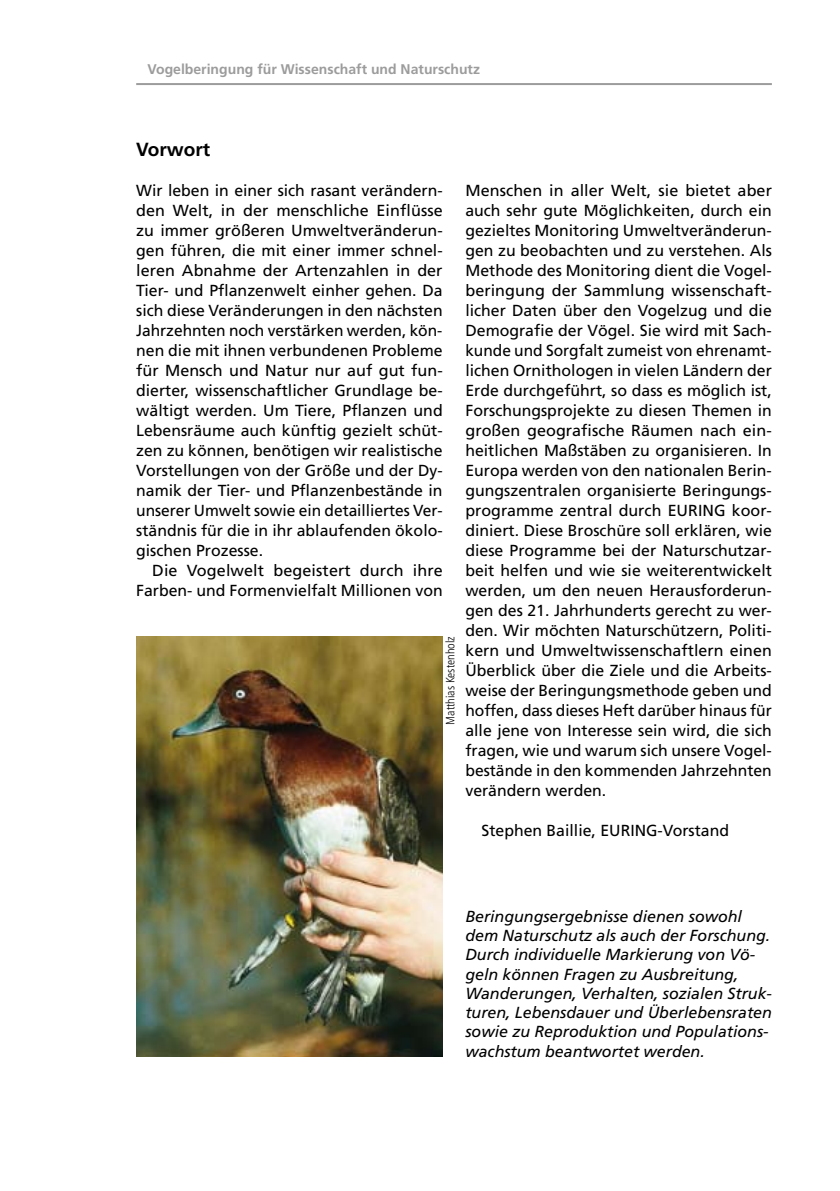
<style>
.page{position:relative;width:840px;height:1191px;background:#fff}
.page>*{position:absolute;margin:0;border:0;box-sizing:border-box;transform-origin:0 0}
.t1{font:700 19px "Frutiger";color:#000}
.t2{font:16px/20px "Frutiger";color:#000;text-align:justify}
.t3{font:italic 16px/19.2px "Frutiger";color:#000}
.t4{font:700 14px "Frutiger";color:#9c9c9c}
.t5{font:300 condensed 12px "Frutiger";color:#000}
</style>
<div class="page">
<img style="left:136px;top:636px;width:306px;height:420px">
<hr style="left:136px;top:83px;width:635px;height:2px;background:#9c9c9c">
<p class="t4" style="left:147px;top:61px;width:334px">Vogelberingung für Wissenschaft und Naturschutz</p>
<p class="t1" style="left:136px;top:138px;width:75px">Vorwort</p>
<p class="t2" style="left:136px;top:180px;width:308px">Wir leben in einer sich rasant verändern&shy;den Welt, in der menschliche Einflüsse zu immer größeren Umweltveränderun&shy;gen führen, die mit einer immer schnel&shy;leren Abnahme der Artenzahlen in der Tier- und Pflanzenwelt einher gehen. Da sich diese Veränderungen in den nächsten Jahrzehnten noch verstärken werden, kön&shy;nen die mit ihnen verbundenen Probleme für Mensch und Natur nur auf gut fun&shy;dierter, wissenschaftlicher Grundlage be&shy;wältigt werden. Um Tiere, Pflanzen und Lebensräume auch künftig gezielt schüt&shy;zen zu können, benötigen wir realistische Vorstellungen von der Größe und der Dy&shy;namik der Tier- und Pflanzenbestände in unserer Umwelt sowie ein detailliertes Ver&shy;ständnis für die in ihr ablaufenden ökolo&shy;gischen Prozesse.</p>
<p class="t2" style="left:136px;top:560px;width:308px;text-align:right">Die Vogelwelt begeistert durch ihre<br>Farben- und Formenvielfalt Millionen von</p>
<p class="t5" style="left:443px;top:724px;width:90px;rotate:-90deg">Matthias Kestenholz</p>
<p class="t2" style="left:465px;top:180px;width:308px">Menschen in aller Welt, sie bietet aber auch sehr gute Möglichkeiten, durch ein gezieltes Monitoring Umweltveränderun&shy;gen zu beobachten und zu verstehen. Als Methode des Monitoring dient die Vogel&shy;beringung der Sammlung wissenschaft&shy;licher Daten über den Vogelzug und die Demografie der Vögel. Sie wird mit Sach&shy;kunde und Sorgfalt zumeist von ehrenamt&shy;lichen Ornithologen in vielen Ländern der Erde durchgeführt, so dass es möglich ist, Forschungsprojekte zu diesen Themen in großen geografische Räumen nach ein&shy;heitlichen Maßstäben zu organisieren. In Europa werden von den nationalen Berin&shy;gungszentralen organisierte Beringungs&shy;programme zentral durch EURING koor&shy;diniert. Diese Broschüre soll erklären, wie diese Programme bei der Naturschutzar&shy;beit helfen und wie sie weiterentwickelt werden, um den neuen Herausforderun&shy;gen des 21. Jahrhunderts gerecht zu wer&shy;den. Wir möchten Naturschützern, Politi&shy;kern und Umweltwissenschaftlern einen Überblick über die Ziele und die Arbeits&shy;weise der Beringungsmethode geben und hoffen, dass dieses Heft darüber hinaus für alle jene von Interesse sein wird, die sich fragen, wie und warum sich unsere Vogel&shy;bestände in den kommenden Jahrzehnten verändern werden.</p>
<p class="t2" style="left:481px;top:820px;width:249px">Stephen Baillie, EURING-Vorstand</p>
<p class="t3" style="left:465px;top:906px;width:308px">Beringungsergebnisse dienen sowohl dem Naturschutz als auch der Forschung.<br>Durch individuelle Markierung von Vö&shy;geln können Fragen zu Ausbreitung, Wanderungen, Verhalten, sozialen Struk&shy;turen, Lebensdauer und Überlebensraten sowie zu Reproduktion und Populations&shy;wachstum beantwortet werden.</p>
</div>
